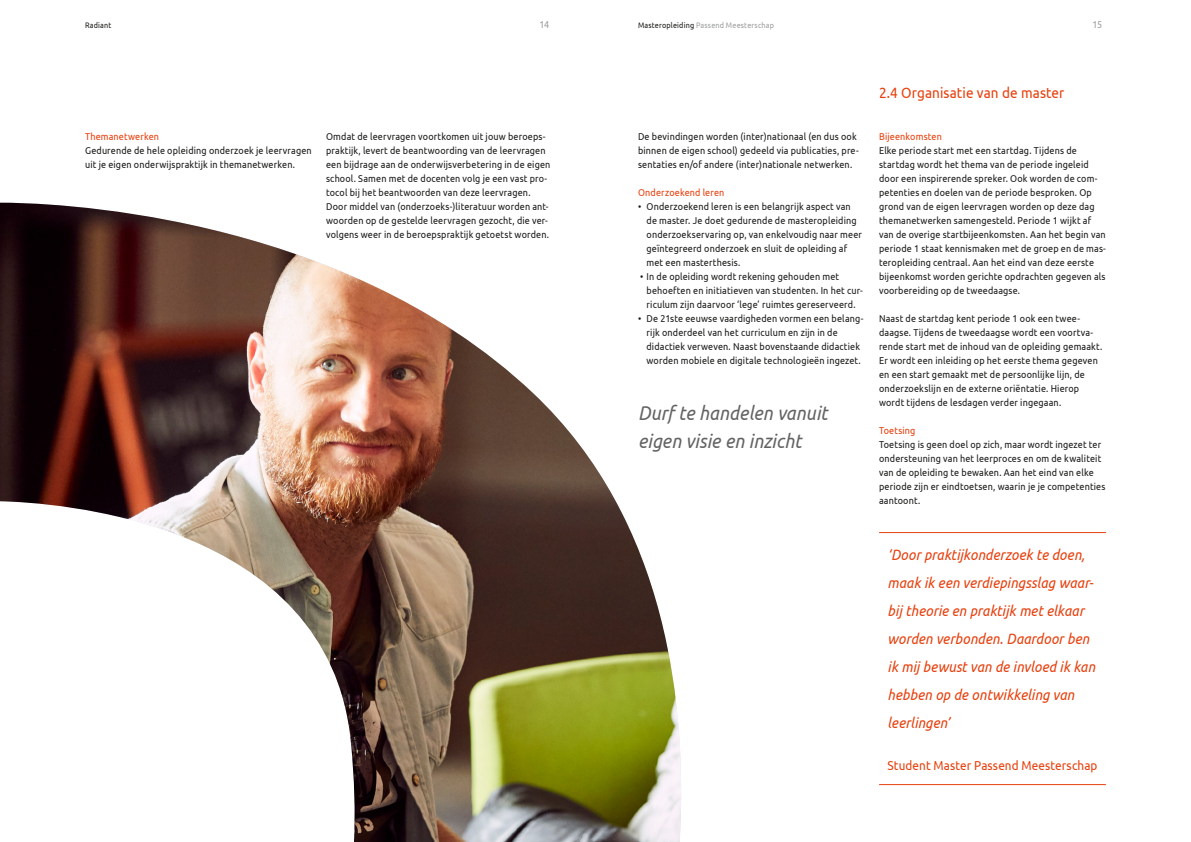
<style>
.page{position:relative;width:1191px;height:842px;background:#fff}
.page>*{position:absolute;margin:0;border:0;box-sizing:border-box;transform-origin:0 0}
.streamer_20-28_itali{font:italic 20px/28px "Ubuntu";letter-spacing:.005em;color:#636362;scale:.9 1}
.streamer_20-28_itali-2{font:italic 15px/28px "Ubuntu";letter-spacing:.005em;color:#e73f0c;scale:.9 1}
.tekst_inspring_3{font:15px "Ubuntu";letter-spacing:.01em;color:#e73f0c;scale:.9 1}
.streamer_20-28_itali-3{font:13px "Ubuntu";letter-spacing:.01em;color:#e73f0c;scale:.9 1}
.tekst_regular_10-14{font:10px/14px "Ubuntu";letter-spacing:.015em;color:#1a1a18;scale:.9 1}
.tekst_inspring_3-2{font:10px/14px "Ubuntu";letter-spacing:.015em;color:#1a1a18;scale:.9 1}
.tussenkop_rood_10-14{font:10px "Ubuntu";letter-spacing:.015em;color:#e73f0c;scale:.9 1}
.tekst_inspring_3-3{font:10px "Ubuntu";color:#9c9d9d;scale:.9 1}
.tekst_inspring_3-4{font:8px "Ubuntu";letter-spacing:.025em;color:#9c9d9d;scale:.9 1}
.tekst_inspring_3-5{font:8px "Ubuntu";letter-spacing:.025em;color:#1a1a18;scale:.9 1}
.s1{color:#1a1a18}
</style>
<div class="page">
<img style="left:0;top:203px;width:681px;height:639px">
<hr style="left:879px;top:532px;width:227px;height:1px;background:#e73f0c">
<hr style="left:879px;top:784px;width:227px;height:1px;background:#e73f0c">
<p class="tekst_inspring_3-5" style="left:85px;top:20px;width:31px">Radiant</p>
<p class="tekst_inspring_3-3" style="left:539px;top:18px;width:12px">14</p>
<p class="tekst_inspring_3-4" style="left:638px;top:20px;width:153px"><span class="s1">Masteropleiding</span> Passend Meesterschap</p>
<p class="tekst_inspring_3-3" style="left:1092px;top:18px;width:12px">15</p>
<p class="tussenkop_rood_10-14" style="left:85px;top:130px;width:84px">Themanetwerken</p>
<p class="tekst_regular_10-14" style="left:85px;top:143px;width:253px">Gedurende de hele opleiding onderzoek je leervragen uit je eigen onderwijspraktijk in themanetwerken.</p>
<p class="tekst_regular_10-14" style="left:326px;top:129px;width:251px">Omdat de leervragen voortkomen uit jouw beroeps&shy;praktijk, levert de beantwoording van de leervragen een bijdrage aan de onderwijsverbetering in de eigen school. Samen met de docenten volg je een vast pro&shy;tocol bij het beantwoorden van deze leervragen.</p>
<p class="tekst_regular_10-14" style="left:326px;top:199px;width:249px">Door middel van (onderzoeks-)literatuur worden ant&shy;woorden op de gestelde leervragen gezocht, die ver&shy;volgens weer in de beroepspraktijk getoetst worden.</p>
<p class="tekst_regular_10-14" style="left:638px;top:129px;width:247px">De bevindingen worden (inter)nationaal (en dus ook binnen de eigen school) gedeeld via publicaties, pre&shy;sentaties en/of andere (inter)nationale netwerken.</p>
<p class="tussenkop_rood_10-14" style="left:638px;top:186px;width:97px">Onderzoekend leren</p>
<p class="tekst_inspring_3-2" style="left:646px;top:199px;width:241px;text-indent:-9px">• Onderzoekend leren is een belangrijk aspect van de master. Je doet gedurende de masteropleiding onderzoekservaring op, van enkelvoudig naar meer geïntegreerd onderzoek en sluit de opleiding af met een masterthesis.</p>
<p class="tekst_inspring_3-2" style="left:646px;top:269px;width:242px;text-indent:-6px">• In de opleiding wordt rekening gehouden met behoeften en initiatieven van studenten. In het cur&shy;riculum zijn daarvoor ‘lege’ ruimtes gereserveerd.</p>
<p class="tekst_inspring_3-2" style="left:646px;top:311px;width:242px;text-indent:-9px">• De 21ste eeuwse vaardigheden vormen een belang&shy;rijk onderdeel van het curriculum en zijn in de didactiek verweven. Naast bovenstaande didactiek worden mobiele en digitale technologieën ingezet.</p>
<p class="streamer_20-28_itali" style="left:638px;top:398px;width:212px">Durf te handelen vanuit eigen visie en inzicht</p>
<p class="tekst_inspring_3" style="left:879px;top:84px;width:207px">2.4 Organisatie van de master</p>
<p class="tussenkop_rood_10-14" style="left:879px;top:130px;width:71px">Bijeenkomsten</p>
<p class="tekst_regular_10-14" style="left:879px;top:143px;width:253px">Elke periode start met een startdag. Tijdens de startdag wordt het thema van de periode ingeleid door een inspirerende spreker. Ook worden de com&shy;petenties en doelen van de periode besproken. Op grond van de eigen leervragen worden op deze dag themanetwerken samengesteld. Periode 1 wijkt af van de overige startbijeenkomsten. Aan het begin van periode 1 staat kennismaken met de groep en de mas&shy;teropleiding centraal. Aan het eind van deze eerste bijeenkomst worden gerichte opdrachten gegeven als voorbereiding op de tweedaagse.</p>
<p class="tekst_regular_10-14" style="left:879px;top:311px;width:250px">Naast de startdag kent periode 1 ook een twee&shy;daagse. Tijdens de tweedaagse wordt een voortva&shy;rende start met de inhoud van de opleiding gemaakt.<br>Er wordt een inleiding op het eerste thema gegeven en een start gemaakt met de persoonlijke lijn, de onderzoekslijn en de externe oriëntatie. Hierop wordt tijdens de lesdagen verder ingegaan.</p>
<p class="tussenkop_rood_10-14" style="left:879px;top:424px;width:42px">Toetsing</p>
<p class="tekst_regular_10-14" style="left:879px;top:437px;width:253px">Toetsing is geen doel op zich, maar wordt ingezet ter ondersteuning van het leerproces en om de kwaliteit van de opleiding te bewaken. Aan het eind van elke periode zijn er eindtoetsen, waarin je je competenties aantoont.</p>
<p class="streamer_20-28_itali-2" style="left:887px;top:540px;width:232px">‘Door praktijkonderzoek te doen, maak ik een verdiepingsslag waar&shy;bij theorie en praktijk met elkaar worden verbonden. Daardoor ben ik mij bewust van de invloed ik kan hebben op de ontwikkeling van leerlingen’</p>
<p class="streamer_20-28_itali-3" style="left:887px;top:757px;width:235px">Student Master Passend Meesterschap</p>
</div>
